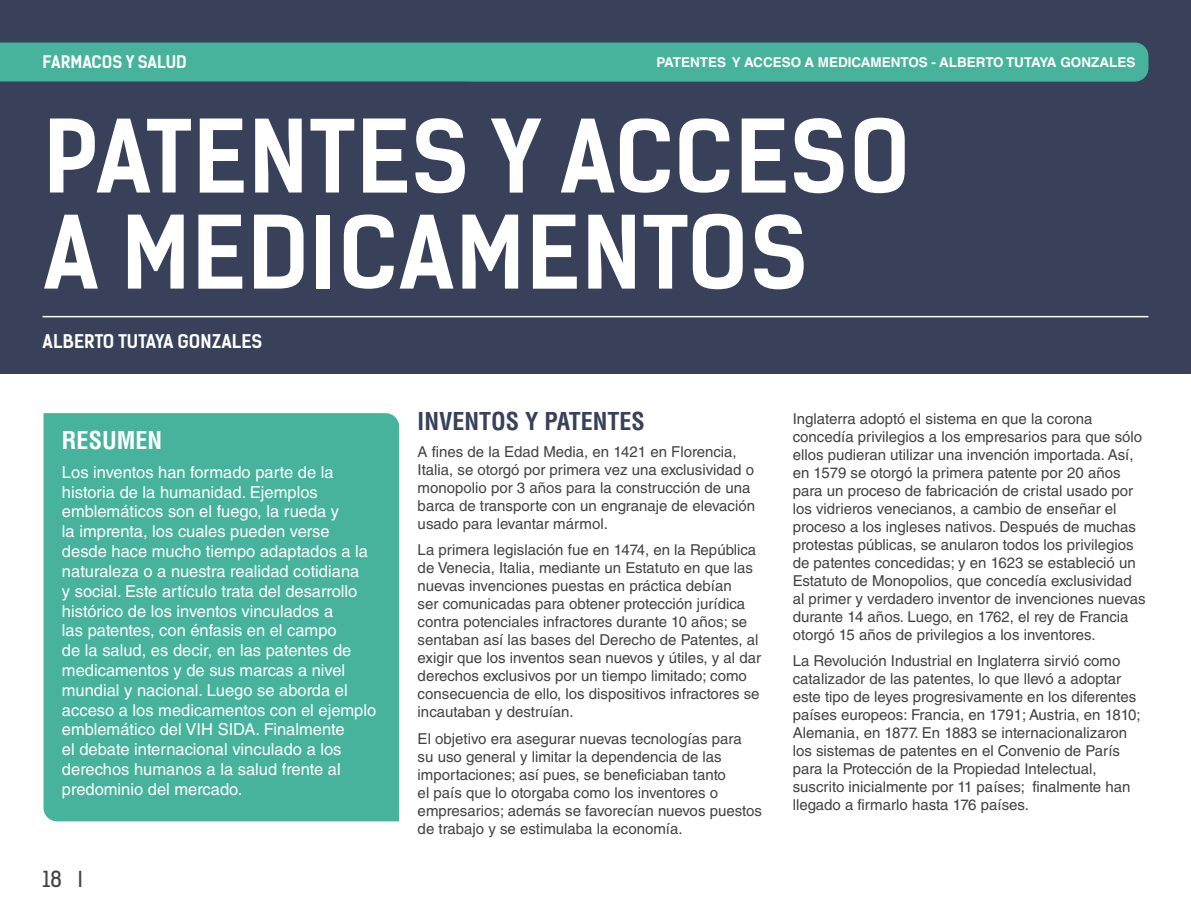
<style>
.page{position:relative;width:1191px;height:915px;background:#fff}
.page>*{position:absolute;margin:0;border:0;box-sizing:border-box;transform-origin:0 0}
.t1{font:700 96px/96px "Kelson Sans";letter-spacing:.015em;color:#fff}
.t2{font:700 condensed 24px "Helvetica LT Std";color:#384159}
.t3{font:700 condensed 24px "Helvetica LT Std";color:#fff}
.t4{font:21px "Kelson Sans";color:#434142}
.t5{font:700 18px "Kelson Sans";letter-spacing:.005em;color:#fff}
.t6{font:16.5px/19.8px "Helvetica LT Std";color:#fff}
.t7{font:700 16.5px "Kelson Sans";letter-spacing:.005em;color:#fff}
.t8{font:15px/18px "Helvetica LT Std";color:#434142}
.t9{font:700 13.5px "Helvetica LT Std";color:#fff}
</style>
<div class="page">
<div style="left:43px;top:413px;width:356px;height:408px;background:#47b39d"></div>
<div style="left:0;top:0;width:1191px;height:373px;background:#384159"></div>
<hr style="left:43px;top:316px;width:1105px;height:1px;background:#fff">
<div style="left:0;top:43px;width:1148px;height:39px;background:#47b39d"></div>
<p class="t7" style="left:43px;top:52px;width:146px">FARMACOS Y SALUD</p>
<p class="t9" style="left:656px;top:54px;width:480px">PATENTES Y ACCESO A MEDICAMENTOS - ALBERTO TUTAYA GONZALES</p>
<h1 class="t1" style="left:43px;top:109px;width:869px">PATENTES Y ACCESO<br>A MEDICAMENTOS</h1>
<p class="t5" style="left:43px;top:330px;width:221px">ALBERTO TUTAYA GONZALES</p>
<h2 class="t3" style="left:62px;top:425px;width:102px">RESUMEN</h2>
<p class="t6" style="left:62px;top:462px;width:316px">Los inventos han formado parte de la historia de la humanidad. Ejemplos emblemáticos son el fuego, la rueda y<br>la imprenta, los cuales pueden verse desde hace mucho tiempo adaptados a la naturaleza o a nuestra realidad cotidiana<br>y social. Este artículo trata del desarrollo histórico de los inventos vinculados a<br>las patentes, con énfasis en el campo<br>de la salud, es decir, en las patentes de medicamentos y de sus marcas a nivel mundial y nacional. Luego se aborda el acceso a los medicamentos con el ejemplo emblemático del VIH SIDA. Finalmente<br>el debate internacional vinculado a los derechos humanos a la salud frente al predominio del mercado.</p>
<h3 class="t4" style="left:43px;top:866px;width:42px">18 I</h3>
<h2 class="t2" style="left:418px;top:406px;width:229px">INVENTOS Y PATENTES</h2>
<p class="t8" style="left:418px;top:442px;width:339px">A fines de la Edad Media, en 1421 en Florencia, Italia, se otorgó por primera vez una exclusividad o monopolio por 3 años para la construcción de una barca de transporte con un engranaje de elevación usado para levantar mármol.</p>
<p class="t8" style="left:418px;top:540px;width:345px">La primera legislación fue en 1474, en la República de Venecia, Italia, mediante un Estatuto en que las nuevas invenciones puestas en práctica debían<br>ser comunicadas para obtener protección jurídica contra potenciales infractores durante 10 años; se sentaban así las bases del Derecho de Patentes, al exigir que los inventos sean nuevos y útiles, y al dar derechos exclusivos por un tiempo limitado; como consecuencia de ello, los dispositivos infractores se incautaban y destruían.</p>
<p class="t8" style="left:418px;top:729px;width:346px">El objetivo era asegurar nuevas tecnologías para<br>su uso general y limitar la dependencia de las importaciones; así pues, se beneficiaban tanto<br>el país que lo otorgaba como los inventores o empresarios; además se favorecían nuevos puestos de trabajo y se estimulaba la economía.</p>
<p class="t8" style="left:792px;top:409px;width:354px">Inglaterra adoptó el sistema en que la corona concedía privilegios a los empresarios para que sólo ellos pudieran utilizar una invención importada. Así, en 1579 se otorgó la primera patente por 20 años para un proceso de fabricación de cristal usado por los vidrieros venecianos, a cambio de enseñar el proceso a los ingleses nativos. Después de muchas protestas públicas, se anularon todos los privilegios de patentes concedidas; y en 1623 se estableció un Estatuto de Monopolios, que concedía exclusividad al primer y verdadero inventor de invenciones nuevas durante 14 años. Luego, en 1762, el rey de Francia otorgó 15 años de privilegios a los inventores.</p>
<p class="t8" style="left:792px;top:651px;width:349px">La Revolución Industrial en Inglaterra sirvió como catalizador de las patentes, lo que llevó a adoptar este tipo de leyes progresivamente en los diferentes países europeos: Francia, en 1791; Austria, en 1810; Alemania, en 1877. En 1883 se internacionalizaron los sistemas de patentes en el Convenio de París para la Protección de la Propiedad Intelectual, suscrito inicialmente por 11 países; finalmente han llegado a firmarlo hasta 176 países.</p>
</div>
